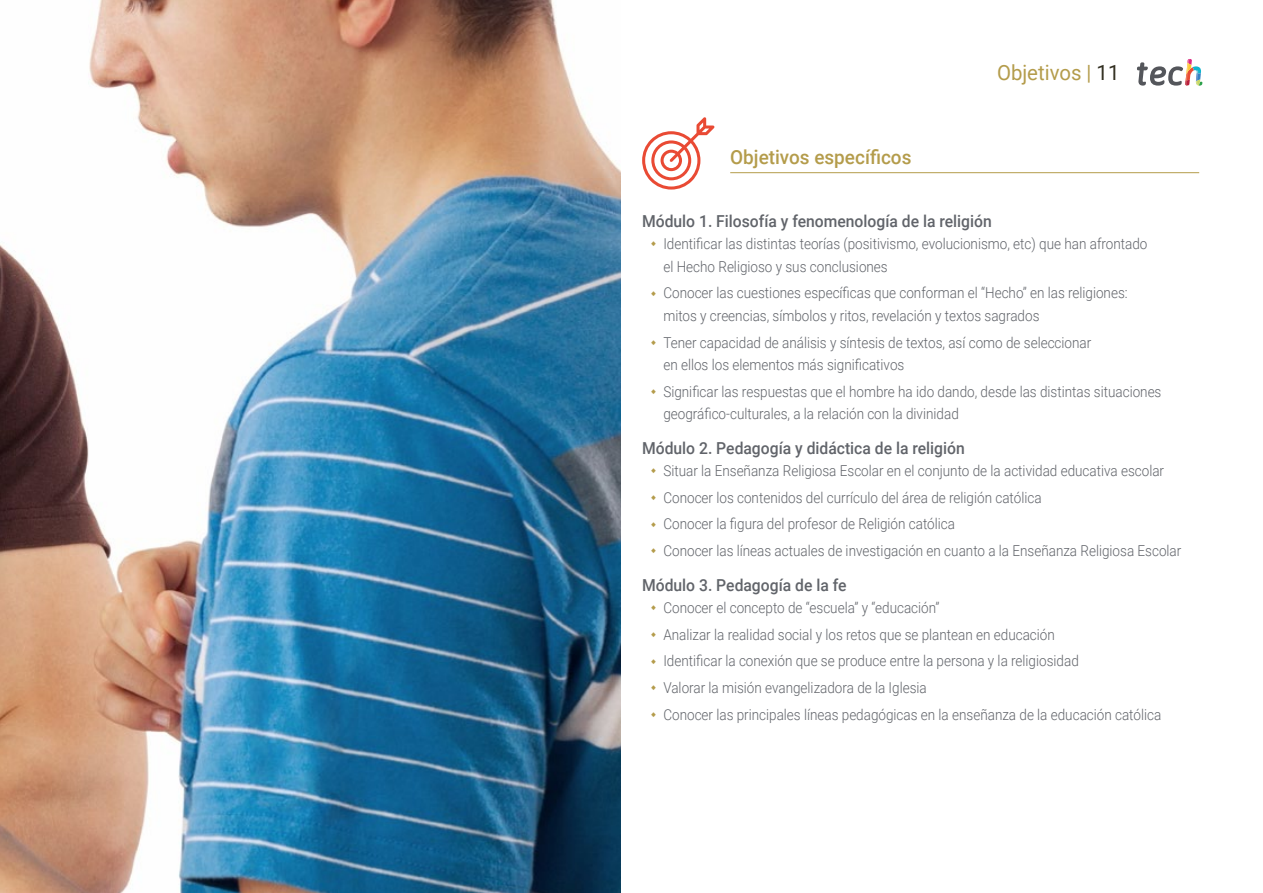
<style>
.page{position:relative;width:1263px;height:893px;background:#fff}
.page>*{position:absolute;margin:0;border:0;box-sizing:border-box;transform-origin:0 0}
.t1{font:21px "Roboto";color:#b49c4b}
.t2{font:500 19.5px "Roboto";color:#b49c4b}
.t3{font:500 16.5px "Roboto";color:#61646a;scale:.95 1}
.t4{font:300 15px/26.7px "Roboto";color:#61646a;scale:.9 1}
.s1{color:#312e20}
</style>
<div class="page">
<img style="left:0;top:0;width:621px;height:893px">
<hr style="left:730px;top:172px;width:469px;height:1px;background:#b49c4b">
<svg style="left:642px;top:117px;width:72px;height:73px"></svg>
<svg style="left:1137px;top:59px;width:65px;height:27px"></svg>
<h2 class="t2" style="left:730px;top:144px;width:183px">Objetivos específicos</h2>
<h1 class="t1" style="left:997px;top:57px;width:124px">Objetivos | <span class="s1">11</span></h1>
<p class="t3" style="left:642px;top:209px;width:369px">Módulo 1. Filosofía y fenomenología de la religión</p>
<p class="t4" style="left:663px;top:232px;width:539px;line-height:22.5px">Identificar las distintas teorías (positivismo, evolucionismo, etc) que han afrontado el Hecho Religioso y sus conclusiones</p>
<p class="t4" style="left:663px;top:281px;width:517px;line-height:22.5px">Conocer las cuestiones específicas que conforman el “Hecho” en las religiones: mitos y creencias, símbolos y ritos, revelación y textos sagrados</p>
<p class="t4" style="left:663px;top:330px;width:477px;line-height:22.5px">Tener capacidad de análisis y síntesis de textos, así como de seleccionar en ellos los elementos más significativos</p>
<p class="t4" style="left:663px;top:380px;width:555px;line-height:22.5px">Significar las respuestas que el hombre ha ido dando, desde las distintas situaciones geográfico-culturales, a la relación con la divinidad</p>
<p class="t3" style="left:642px;top:436px;width:341px">Módulo 2. Pedagogía y didáctica de la religión</p>
<p class="t4" style="left:663px;top:457px;width:577px">Situar la Enseñanza Religiosa Escolar en el conjunto de la actividad educativa escolar Conocer los contenidos del currículo del área de religión católica<br>Conocer la figura del profesor de Religión católica<br>Conocer las líneas actuales de investigación en cuanto a la Enseñanza Religiosa Escolar</p>
<p class="t3" style="left:642px;top:573px;width:217px">Módulo 3. Pedagogía de la fe</p>
<p class="t4" style="left:663px;top:594px;width:555px">Conocer el concepto de “escuela” y “educación”<br>Analizar la realidad social y los retos que se plantean en educación<br>Identificar la conexión que se produce entre la persona y la religiosidad<br>Valorar la misión evangelizadora de la Iglesia<br>Conocer las principales líneas pedagógicas en la enseñanza de la educación católica</p>
</div>
